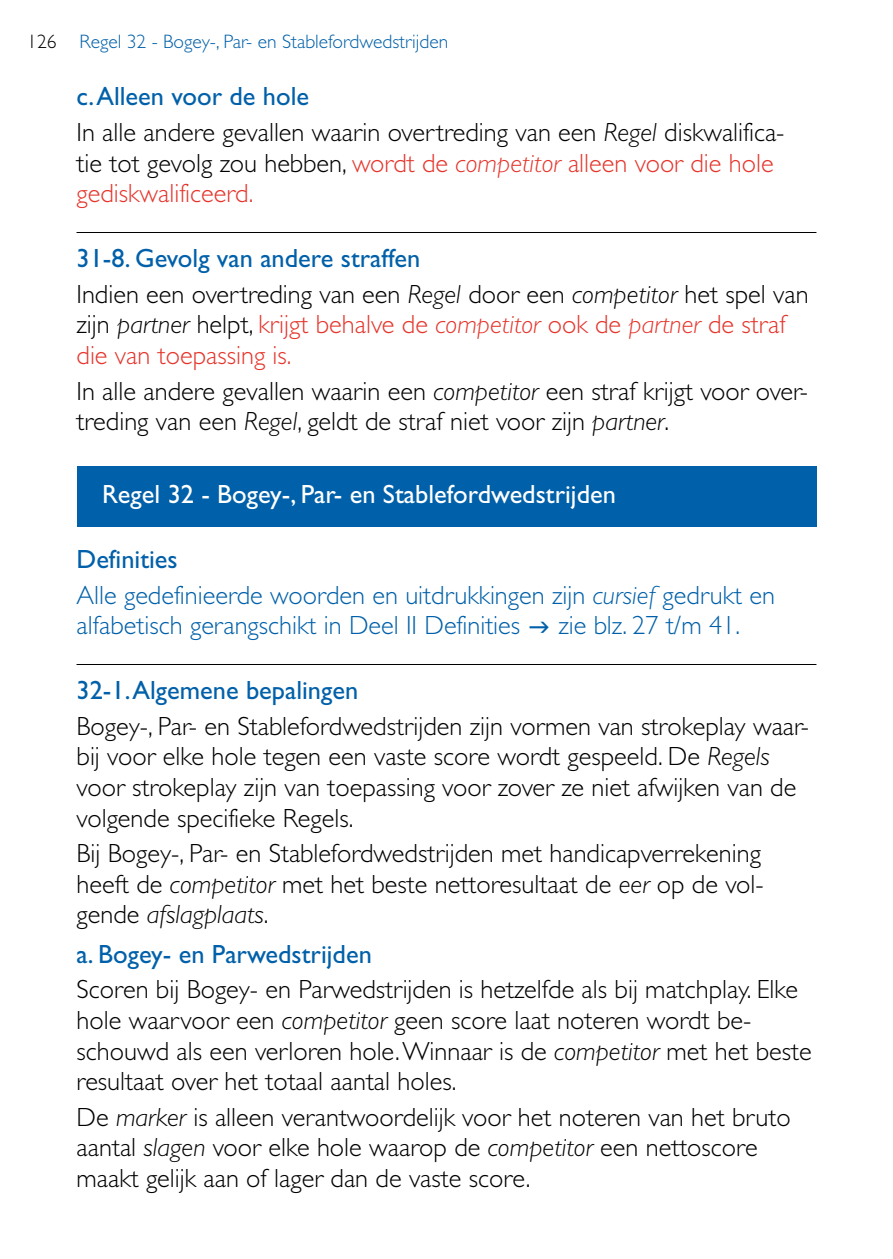
<style>
.page{position:relative;width:893px;height:1259px;background:#fff}
.page>*{position:absolute;margin:0;border:0;box-sizing:border-box;transform-origin:0 0}
.t1{font:300 26.4px/30.6px "Gill Sans";color:#000}
.t2{font:300 26.4px/30.6px "Gill Sans";color:#e5352c}
.t3{font:300 26.4px/35.7px "Gill Sans";color:#0060a9}
.t4{font:26.4px "Gill Sans";color:#0060a9}
.t5{font:26.4px "Gill Sans";color:#fff}
.t6{font:300 19.5px "Gill Sans";color:#0060a9}
.s1{color:#000}
.s2{font-weight:400;color:#0060a9}
.s3{font-style:italic}
.s4{font-style:italic;color:#000}
.s5{font-weight:400}
</style>
<div class="page">
<hr style="left:77px;top:232px;width:739px;height:1px;background:#000">
<div style="left:77px;top:466px;width:739px;height:60px;background:#0060a9"></div>
<hr style="left:77px;top:664px;width:739px;height:1px;background:#000">
<p class="t6" style="left:27px;top:31px;width:423px"><span class="s1">126</span> Regel 32 - Bogey-, Par- en Stablefordwedstrijden</p>
<p class="t1" style="left:77px;top:79px;width:709px;line-height:35.7px"><span class="s2">c. Alleen voor de hole<br></span>In alle andere gevallen waarin overtreding van een <span class="s3">Regel</span> diskwalifica-</p>
<p class="t2" style="left:77px;top:148px;width:699px"><span class="s1">tie tot gevolg zou hebben,</span> wordt de <span class="s3">competitor</span> alleen voor die hole gediskwalificeerd.</p>
<p class="t1" style="left:77px;top:240px;width:734px;line-height:35.7px"><span class="s2">31-8. Gevolg van andere straffen<br></span>Indien een overtreding van een <span class="s3">Regel</span> door een <span class="s3">competitor</span> het spel van</p>
<p class="t2" style="left:77px;top:309px;width:711px"><span class="s1">zijn</span> <span class="s4">partner</span> <span class="s1">helpt,</span> krijgt behalve de <span class="s3">competitor</span> ook de <span class="s3">partner</span> de straf die van toepassing is.</p>
<p class="t1" style="left:77px;top:375px;width:733px">In alle andere gevallen waarin een <span class="s3">competitor</span> een straf krijgt voor over&shy;treding van een <span class="s3">Regel</span>, geldt de straf niet voor zijn <span class="s3">partner</span>.</p>
<p class="t5" style="left:102px;top:479px;width:515px">Regel 32 - Bogey-, Par- en Stablefordwedstrijden</p>
<p class="t3" style="left:77px;top:541px;width:700px"><span class="s5">Definities<br></span>Alle gedefinieerde woorden en uitdrukkingen zijn <span class="s3">cursief</span> gedrukt en</p>
<p class="t3" style="left:77px;top:607px;width:445px">alfabetisch gerangschikt in Deel II Definities</p>
<p class="t3" style="left:558px;top:607px;width:183px">zie blz. 27 t/m 41.</p>
<p class="t4" style="left:77px;top:675px;width:283px">32-1. Algemene bepalingen</p>
<p class="t1" style="left:77px;top:710px;width:734px">Bogey-, Par- en Stablefordwedstrijden zijn vormen van strokeplay waar&shy;bij voor elke hole tegen een vaste score wordt gespeeld. De <span class="s3">Regels </span>voor strokeplay zijn van toepassing voor zover ze niet afwijken van de volgende specifieke Regels.</p>
<p class="t1" style="left:77px;top:838px;width:689px;text-align:justify">Bij Bogey-, Par- en Stablefordwedstrijden met handicapverrekening heeft de <span class="s3">competitor</span> met het beste nettoresultaat de <span class="s3">eer</span> op de vol&shy;gende <span class="s3">afslagplaats</span>.</p>
<p class="t4" style="left:77px;top:938px;width:297px">a. Bogey- en Parwedstrijden</p>
<p class="t1" style="left:77px;top:974px;width:737px">Scoren bij Bogey- en Parwedstrijden is hetzelfde als bij matchplay. Elke hole waarvoor een <span class="s3">competitor</span> geen score laat noteren wordt be&shy;schouwd als een verloren hole. Winnaar is de <span class="s3">competitor</span> met het beste resultaat over het totaal aantal holes.</p>
<p class="t1" style="left:77px;top:1101px;width:716px">De <span class="s3">marker</span> is alleen verantwoordelijk voor het noteren van het bruto aantal <span class="s3">slagen</span> voor elke hole waarop de <span class="s3">competitor</span> een nettoscore maakt gelijk aan of lager dan de vaste score.</p>
</div>
